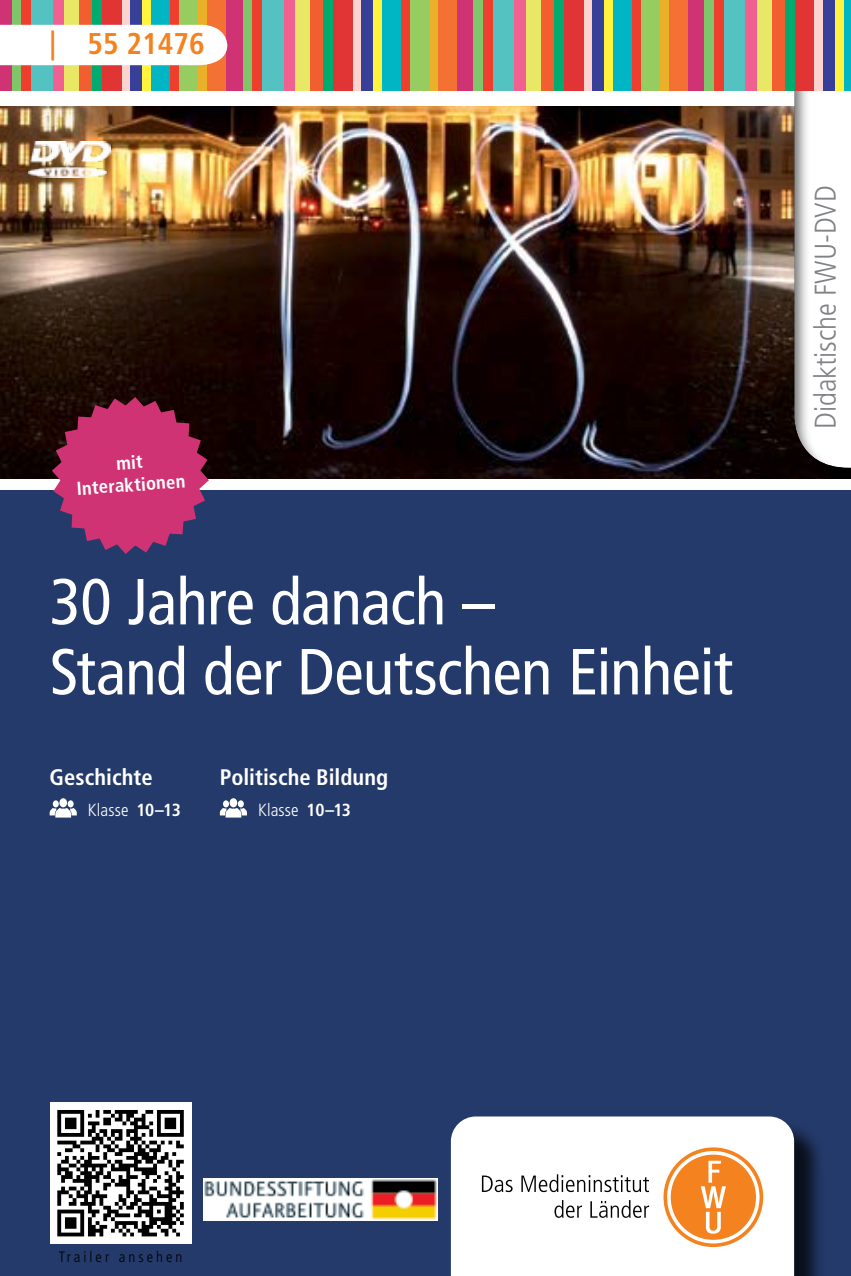
<style>
.page{position:relative;width:851px;height:1276px;background:#fff}
.page>*{position:absolute;margin:0;border:0;box-sizing:border-box;transform-origin:0 0}
.t1{font:condensed 65px/70px "Frutiger LT Std";letter-spacing:-.01em;color:#fff}
.t2{font:300 condensed 30px "Frutiger LT Std";color:#808285}
.t3{font:700 condensed 30px "Frutiger LT Std";color:#f4821e}
.t4{font:700 condensed 22.5px "Frutiger LT Std";color:#fff}
.t5{font:700 condensed 18.75px/22.5px "Frutiger LT Std";color:#fff;text-align:center}
.t6{font:300 condensed 17.5px "Frutiger LT Std";letter-spacing:.01em;color:#fff}
.t7{font:300 condensed 15px "Frutiger LT Std";letter-spacing:.2em;color:#000}
.s1{font-weight:700}
</style>
<div class="page">
<div style="left:0;top:490px;width:850px;height:786px;background:#243a6a"></div>
<img style="left:0;top:106px;width:850px;height:372px">
<div style="left:455px;top:1120px;width:370px;height:156px;background:#000;opacity:.75"></div>
<div style="left:451px;top:1116px;width:343px;height:160px;background:#fff"></div>
<svg style="left:663px;top:1147px;width:100px;height:100px"></svg>
<svg style="left:667px;top:1151px;width:92px;height:92px"></svg>
<div style="left:670px;top:1154px;width:85px;height:85px;background:#f4821e;border-radius:50%"></div>
<svg style="left:700px;top:1160px;width:25px;height:73px"></svg>
<svg style="left:482px;top:1175px;width:30px;height:17px"></svg>
<svg style="left:521px;top:1174px;width:128px;height:18px;background:#c3c3c3"></svg>
<svg style="left:554px;top:1200px;width:28px;height:17px"></svg>
<svg style="left:590px;top:1200px;width:59px;height:17px"></svg>
<div style="left:790px;top:0;width:60px;height:470px;background:#000;opacity:.6"></div>
<div style="left:0;top:0;width:12px;height:90px;background:#cf3374"></div>
<div style="left:12px;top:0;width:10px;height:90px;background:#80c569"></div>
<div style="left:22px;top:0;width:9px;height:90px;background:#ee3e2e"></div>
<div style="left:31px;top:0;width:22px;height:90px;background:#54c2c0"></div>
<div style="left:53px;top:0;width:11px;height:90px;background:#f06191"></div>
<div style="left:64px;top:0;width:15px;height:90px;background:#e9e866"></div>
<div style="left:79px;top:0;width:13px;height:90px;background:#f15e2f"></div>
<div style="left:92px;top:0;width:10px;height:90px;background:#00ab6f"></div>
<div style="left:102px;top:0;width:20px;height:90px;background:#e13434"></div>
<div style="left:122px;top:0;width:8px;height:90px;background:#fbd3cf"></div>
<div style="left:130px;top:0;width:12px;height:90px;background:#373f99"></div>
<div style="left:142px;top:0;width:10px;height:90px;background:#fff33e"></div>
<div style="left:152px;top:0;width:18px;height:90px;background:#00b6c5"></div>
<div style="left:170px;top:0;width:10px;height:90px;background:#ee3e2e"></div>
<div style="left:180px;top:0;width:18px;height:90px;background:#97cc61"></div>
<div style="left:198px;top:0;width:10px;height:90px;background:#eab029"></div>
<div style="left:208px;top:0;width:18px;height:90px;background:#f37133"></div>
<div style="left:226px;top:0;width:16px;height:90px;background:#cf3374"></div>
<div style="left:242px;top:0;width:10px;height:90px;background:#80c569"></div>
<div style="left:252px;top:0;width:10px;height:90px;background:#ee3e2e"></div>
<div style="left:262px;top:0;width:22px;height:90px;background:#54c2c0"></div>
<div style="left:284px;top:0;width:11px;height:90px;background:#f06191"></div>
<div style="left:295px;top:0;width:15px;height:90px;background:#e9e866"></div>
<div style="left:310px;top:0;width:13px;height:90px;background:#f15e2f"></div>
<div style="left:323px;top:0;width:10px;height:90px;background:#00ab6f"></div>
<div style="left:333px;top:0;width:20px;height:90px;background:#e13434"></div>
<div style="left:353px;top:0;width:8px;height:90px;background:#fbd3cf"></div>
<div style="left:361px;top:0;width:12px;height:90px;background:#373f99"></div>
<div style="left:373px;top:0;width:9px;height:90px;background:#fff33e"></div>
<div style="left:382px;top:0;width:19px;height:90px;background:#00b6c5"></div>
<div style="left:401px;top:0;width:9px;height:90px;background:#ee3e2e"></div>
<div style="left:410px;top:0;width:19px;height:90px;background:#97cc61"></div>
<div style="left:429px;top:0;width:10px;height:90px;background:#eab029"></div>
<div style="left:439px;top:0;width:18px;height:90px;background:#f37133"></div>
<div style="left:457px;top:0;width:16px;height:90px;background:#cf3374"></div>
<div style="left:473px;top:0;width:10px;height:90px;background:#80c569"></div>
<div style="left:483px;top:0;width:10px;height:90px;background:#ee3e2e"></div>
<div style="left:493px;top:0;width:21px;height:90px;background:#54c2c0"></div>
<div style="left:514px;top:0;width:12px;height:90px;background:#f06191"></div>
<div style="left:526px;top:0;width:15px;height:90px;background:#e9e866"></div>
<div style="left:541px;top:0;width:13px;height:90px;background:#f15e2f"></div>
<div style="left:554px;top:0;width:10px;height:90px;background:#00ab6f"></div>
<div style="left:564px;top:0;width:20px;height:90px;background:#e13434"></div>
<div style="left:584px;top:0;width:8px;height:90px;background:#fbd3cf"></div>
<div style="left:592px;top:0;width:11px;height:90px;background:#373f99"></div>
<div style="left:603px;top:0;width:10px;height:90px;background:#fff33e"></div>
<div style="left:613px;top:0;width:18px;height:90px;background:#00b6c5"></div>
<div style="left:631px;top:0;width:10px;height:90px;background:#ee3e2e"></div>
<div style="left:641px;top:0;width:18px;height:90px;background:#97cc61"></div>
<div style="left:659px;top:0;width:10px;height:90px;background:#eab029"></div>
<div style="left:669px;top:0;width:18px;height:90px;background:#f37133"></div>
<div style="left:687px;top:0;width:17px;height:90px;background:#cf3374"></div>
<div style="left:704px;top:0;width:10px;height:90px;background:#80c569"></div>
<div style="left:714px;top:0;width:10px;height:90px;background:#ee3e2e"></div>
<div style="left:724px;top:0;width:21px;height:90px;background:#54c2c0"></div>
<div style="left:745px;top:0;width:12px;height:90px;background:#f06191"></div>
<div style="left:757px;top:0;width:14px;height:90px;background:#e9e866"></div>
<div style="left:771px;top:0;width:14px;height:90px;background:#f15e2f"></div>
<div style="left:785px;top:0;width:10px;height:90px;background:#00ab6f"></div>
<div style="left:795px;top:0;width:19px;height:90px;background:#e13434"></div>
<div style="left:814px;top:0;width:9px;height:90px;background:#fbd3cf"></div>
<div style="left:823px;top:0;width:11px;height:90px;background:#373f99"></div>
<div style="left:834px;top:0;width:10px;height:90px;background:#fff33e"></div>
<div style="left:844px;top:0;width:6px;height:90px;background:#00b6c5"></div>
<img style="left:28px;top:142px;width:82px;height:36px">
<div style="left:0;top:25px;width:227px;height:40px;background:#fff"></div>
<div style="left:59px;top:798px;width:8px;height:9px;background:#fff;border-radius:50%"></div>
<div style="left:53px;top:800px;width:6px;height:7px;background:#fff;border-radius:50%"></div>
<div style="left:68px;top:800px;width:6px;height:7px;background:#fff;border-radius:50%"></div>
<svg style="left:50px;top:808px;width:27px;height:9px"></svg>
<div style="left:229px;top:798px;width:8px;height:9px;background:#fff;border-radius:50%"></div>
<div style="left:223px;top:800px;width:6px;height:7px;background:#fff;border-radius:50%"></div>
<div style="left:238px;top:800px;width:6px;height:7px;background:#fff;border-radius:50%"></div>
<svg style="left:220px;top:808px;width:27px;height:9px"></svg>
<div style="left:50px;top:1102px;width:141px;height:142px;background:#fff"></div>
<svg style="left:57px;top:1110px;width:127px;height:126px"></svg>
<svg style="left:52px;top:397px;width:157px;height:157px;background:#9b2e62"></svg>
<img style="left:204px;top:1178px;width:234px;height:42px">
<p class="t3" style="left:50px;top:26px;width:156px">| 55 21476</p>
<p class="t5" style="left:74px;top:455px;width:110px;rotate:-4deg">mit<br>Interaktionen</p>
<p class="t1" style="left:50px;top:567px;width:684px">30 Jahre danach –<br>Stand der Deutschen Einheit</p>
<p class="t4" style="left:50px;top:764px;width:104px">Geschichte</p>
<p class="t4" style="left:220px;top:764px;width:170px">Politische Bildung</p>
<p class="t6" style="left:88px;top:799px;width:94px">Klasse <span class="s1">10–13</span></p>
<p class="t6" style="left:258px;top:799px;width:94px">Klasse <span class="s1">10–13</span></p>
<p class="t2" style="left:808px;top:429px;width:245px;rotate:-90deg">Didaktische FWU-DVD</p>
<p class="t7" style="left:59px;top:1248px;width:125px">Trailer ansehen</p>
</div>
